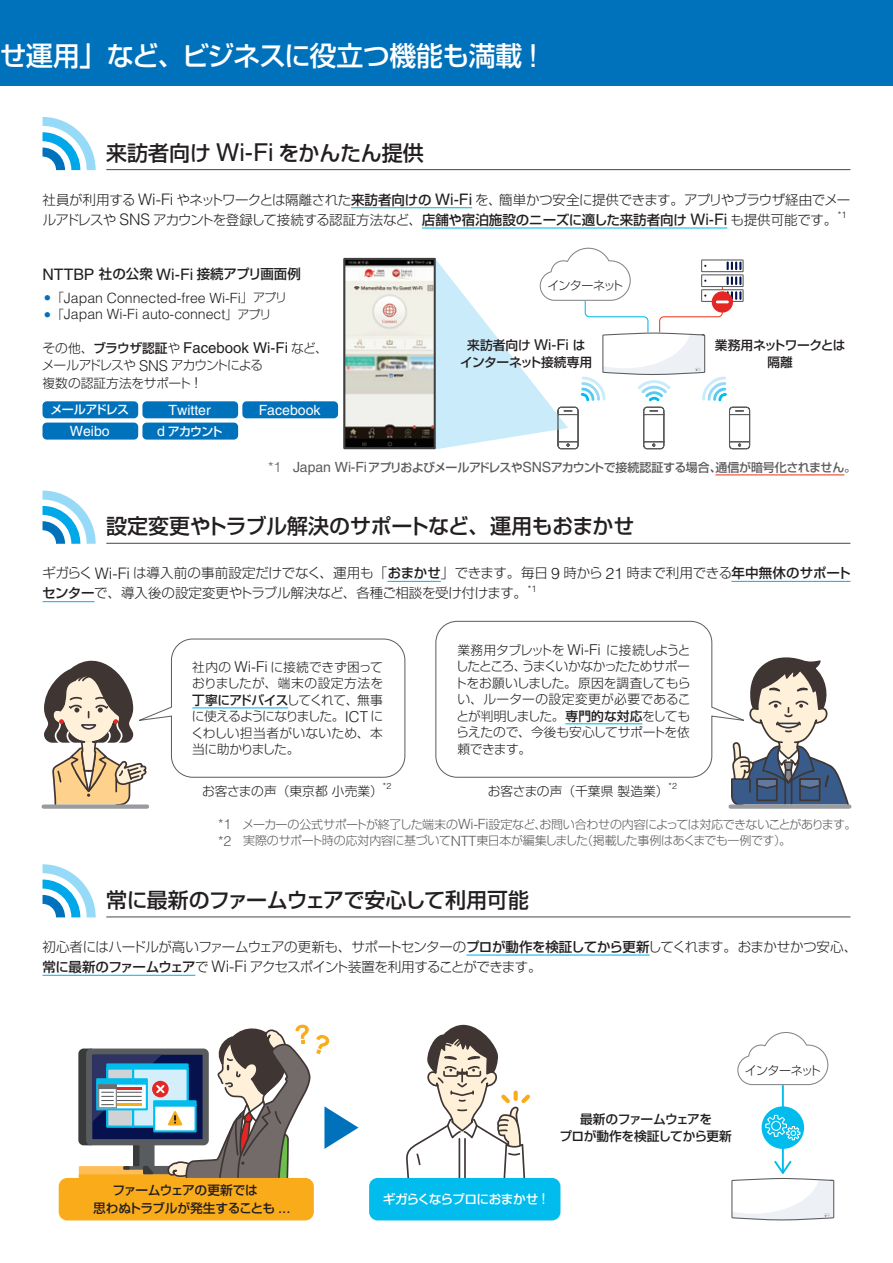
<style>
.page{position:relative;width:893px;height:1263px;background:#fff}
.page>*{position:absolute;margin:0;border:0;box-sizing:border-box;transform-origin:0 0}
.t1{font:500 27px "Shin Go Pro";letter-spacing:-.03em;color:#fff}
.t2{font:500 21px "Shin Go Pro";letter-spacing:-.02em;color:#231f20}
.t3{font:15px "Helvetica LT Pro";color:#231f20}
.t4{font:300 14.1px "Helvetica LT Pro";color:#231f20}
.t5{font:14.1px "Helvetica LT Pro";color:#fff}
.t6{font:300 13.5px/20.2px "Shin Go Pro";letter-spacing:-.03em;color:#231f20}
.t7{font:500 13.5px "Shin Go Pro";color:#231f20}
.t8{font:300 12.75px/16.5px "Shin Go Pro";letter-spacing:-.02em;color:#231f20;text-align:justify}
.t9{font:500 12.75px/17.2px "Shin Go Pro";letter-spacing:-.03em;color:#231f20;text-align:center}
.t10{font:300 12.75px/17.2px "Shin Go Pro";letter-spacing:-.06em;color:#231f20}
.t11{font:300 12.75px "Shin Go Pro";color:#231f20}
.t12{font:500 12.75px/17.2px "Shin Go Pro";letter-spacing:-.01em;color:#231f20;text-align:center}
.t13{font:500 12.75px "Shin Go Pro";letter-spacing:-.055em;color:#fff}
.t14{font:300 12px/16.5px "Shin Go Pro";letter-spacing:-.03em;color:#5c5c5f}
.t15{font:500 12px "Shin Go Pro";letter-spacing:-.055em;color:#5c5c5f}
.t16{font:300 12px "Shin Go Pro";letter-spacing:-.065em;color:#231f20}
.t17{font:500 12px "Shin Go Pro";letter-spacing:-.065em;color:#fff}
.t18{font:300 9.3px "Helvetica LT Pro";color:#231f20}
.t19{font:300 8.7px "Helvetica LT Pro";color:#231f20}
.s1{font-family:"Helvetica LT Pro";font-weight:400;font-size:31.8px}
.s2{font-family:"Helvetica LT Pro";font-weight:400;font-size:24.75px}
.s3{font-family:"Helvetica LT Pro";font-size:15.9px}
.s4{font-weight:500}
.s5{font-family:"Helvetica LT Pro";font-weight:400;font-size:15.9px}
.s6{font-family:"Shin Go Pro";font-size:12px}
.s7{font-family:"Shin Go Pro";font-weight:300;font-size:12.75px}
.s8{font-family:"Shin Go Pro";font-weight:500;font-size:12.75px}
.s9{font-family:"Helvetica LT Pro";font-size:15px}
.s10{font-family:"Helvetica LT Pro";font-weight:400;font-size:14.1px}
.s11{font-family:"Helvetica LT Pro";font-weight:400;font-size:15px}
.s12{font-family:"Helvetica LT Pro";font-weight:300;font-size:14.1px}
.s13{font-family:"Helvetica LT Pro";font-size:14.1px}
</style>
<div class="page">
<hr style="left:106px;top:917px;width:744px;height:1px;background:#464748">
<hr style="left:466px;top:954px;width:184px;height:1px;background:#01bcec">
<hr style="left:43px;top:975px;width:152px;height:1px;background:#01bcec">
<hr style="left:106px;top:169px;width:744px;height:1px;background:#464748">
<hr style="left:351px;top:207px;width:121px;height:1px;background:#01bcec">
<hr style="left:422px;top:227px;width:305px;height:2px;background:#01bcec">
<div style="left:0;top:0;width:893px;height:85px;background:#0072bc"></div>
<svg style="left:43px;top:117px;width:53px;height:53px"></svg>
<svg style="left:43px;top:864px;width:53px;height:53px"></svg>
<hr style="left:715px;top:474px;width:129px;height:1px;background:#ef3e22">
<svg style="left:43px;top:491px;width:53px;height:53px"></svg>
<hr style="left:106px;top:543px;width:744px;height:1px;background:#464748">
<hr style="left:387px;top:581px;width:54px;height:1px;background:#01bcec">
<hr style="left:731px;top:581px;width:119px;height:1px;background:#01bcec">
<hr style="left:43px;top:601px;width:52px;height:1px;background:#01bcec">
<img style="left:346px;top:261px;width:87px;height:185px">
<div style="left:343px;top:258px;width:93px;height:191px;border:2px solid #3e3e3f"></div>
<svg style="left:436px;top:247px;width:315px;height:203px"></svg>
<div style="left:43px;top:401px;width:95px;height:17px;background:#0072bc;border-radius:4px"></div>
<div style="left:43px;top:423px;width:95px;height:17px;background:#0072bc;border-radius:4px"></div>
<div style="left:142px;top:423px;width:96px;height:17px;background:#0072bc;border-radius:4px"></div>
<div style="left:142px;top:401px;width:96px;height:17px;background:#0072bc;border-radius:4px"></div>
<div style="left:242px;top:401px;width:96px;height:17px;background:#0072bc;border-radius:4px"></div>
<svg style="left:43px;top:639px;width:362px;height:168px"></svg>
<svg style="left:729px;top:657px;width:121px;height:151px"></svg>
<svg style="left:435px;top:621px;width:312px;height:157px"></svg>
<svg style="left:77px;top:1024px;width:281px;height:158px"></svg>
<div style="left:59px;top:1178px;width:255px;height:42px;background:#faab1a;border-radius:9px"></div>
<svg style="left:401px;top:1024px;width:133px;height:154px"></svg>
<div style="left:369px;top:1178px;width:191px;height:42px;background:#01bcec;border-radius:9px"></div>
<hr style="left:782px;top:1053px;width:2px;height:121px;background:#01bcec">
<svg style="left:731px;top:1161px;width:104px;height:60px"></svg>
<svg style="left:737px;top:1032px;width:92px;height:54px"></svg>
<div style="left:762px;top:1106px;width:42px;height:43px;background:#01bcec;border-radius:50%"></div>
<svg style="left:765px;top:1114px;width:36px;height:27px"></svg>
<div style="left:44px;top:804px;width:103px;height:5px;background:#999b9e"></div>
<div style="left:731px;top:804px;width:118px;height:5px;background:#999b9e"></div>
<h1 class="t1" style="left:-1px;top:34px;width:540px">せ運用」など、ビジネスに役立つ機能も満載 <span class="s1">!</span></h1>
<h2 class="t2" style="left:106px;top:135px;width:319px">来訪者向け <span class="s2">Wi-Fi</span> をかんたん提供</h2>
<p class="t6" style="left:43px;top:188px;width:809px">社員が利用する <span class="s3">Wi-Fi</span> やネットワークとは隔離された<span class="s4">来訪者向けの</span> <span class="s5">Wi-Fi</span> を、簡単かつ安全に提供できます。アプリやブラウザ経由でメールアドレスや <span class="s3">SNS</span> アカウントを登録して接続する認証方法など、<span class="s4">店舗や宿泊施設のニーズに適した来訪者向け</span> <span class="s5">Wi-Fi</span> も提供可能です。</p>
<p class="t18" style="left:838px;top:209px;width:10px">*1</p>
<p class="t7" style="left:43px;top:263px;width:260px"><span class="s5">NTTBP</span> 社の公衆 <span class="s5">Wi-Fi</span> 接続アプリ画面例</p>
<p class="t4" style="left:45px;top:289px;width:244px"><sup>●</sup> <span class="s6">「</span>Japan Connected-free Wi-Fi<span class="s6">」アプリ</span></p>
<p class="t4" style="left:45px;top:305px;width:228px"><sup>●</sup> <span class="s6">「</span>Japan Wi-Fi auto-connect<span class="s6">」アプリ</span></p>
<p class="t3" style="left:43px;top:339px;width:287px"><span class="s7">その他、</span><span class="s8">ブラウザ認証</span><span class="s7">や</span> Facebook Wi-Fi <span class="s7">など、</span></p>
<p class="t10" style="left:42px;top:355px;width:223px">メールアドレスや <span class="s9">SNS</span> アカウントによる複数の認証方法をサポート <span class="s9">!</span></p>
<p class="t17" style="left:50px;top:400px;width:80px">メールアドレス</p>
<p class="t5" style="left:70px;top:423px;width:41px">Weibo</p>
<p class="t17" style="left:157px;top:421px;width:67px"><span class="s10">d</span> アカウント</p>
<p class="t5" style="left:169px;top:402px;width:44px">Twitter</p>
<p class="t5" style="left:259px;top:402px;width:63px">Facebook</p>
<p class="t16" style="left:547px;top:276px;width:78px">インターネット</p>
<p class="t12" style="left:460px;top:335px;width:134px">来訪者向け <span class="s11">Wi-Fi</span> はインターネット接続専用</p>
<p class="t9" style="left:715px;top:335px;width:132px">業務用ネットワークとは隔離</p>
<p class="t15" style="left:268px;top:457px;width:589px"><span class="s12">*1</span> <span class="s10">Japan Wi-Fi</span>アプリおよびメールアドレスや<span class="s10">SNS</span>アカウントで接続認証する場合、通信が暗号化されません。</p>
<h2 class="t2" style="left:106px;top:509px;width:530px">設定変更やトラブル解決のサポートなど、運用もおまかせ</h2>
<p class="t6" style="left:42px;top:561px;width:810px">ギガらく<span class="s3">Wi-Fi</span> は導入前の事前設定だけでなく、運用も「<span class="s4">おまかせ</span>」できます。毎日 <span class="s3">9</span> 時から <span class="s3">21</span> 時まで利用できる<span class="s4">年中無休のサポートセンター</span>で、導入後の設定変更やトラブル解決など、各種ご相談を受け付けます。</p>
<p class="t18" style="left:528px;top:583px;width:10px">*1</p>
<p class="t8" style="left:191px;top:657px;width:194px">社内の <span class="s9">Wi-Fi</span> に接続できず困っておりましたが、端末の設定方法を<span class="s4">丁寧にアドバイス</span>してくれて、無事に使えるようになりました。<span class="s9">ICT</span> にくわしい担当者がいないため、本当に助かりました。</p>
<p class="t11" style="left:202px;top:780px;width:182px">お客さまの声（東京都小売業）</p>
<p class="t19" style="left:383px;top:781px;width:10px">*2</p>
<p class="t8" style="left:454px;top:640px;width:238px">業務用タブレットを <span class="s9">Wi-Fi</span> に接続しようとしたところ、うまくいかなかったためサポートをお願いしました。原因を調査してもらい、ルーターの設定変更が必要であることが判明しました。<span class="s4">専門的な対応</span>をしてもらえたので、今後も安心してサポートを依頼できます。</p>
<p class="t11" style="left:488px;top:780px;width:182px">お客さまの声（千葉県製造業）</p>
<p class="t19" style="left:669px;top:781px;width:10px">*2</p>
<p class="t14" style="left:218px;top:815px;width:640px"><span class="s13">*1</span>　メーカーの公式サポートが終了した端末の<span class="s13">Wi-Fi</span>設定など、お問い合わせの内容によっては対応できないことがあります。<span class="s13">*2</span>　実際のサポート時の応対内容に基づいて<span class="s13">NTT</span>東日本が編集しました（掲載した事例はあくまでも一例です）。</p>
<h2 class="t2" style="left:106px;top:882px;width:424px">常に最新のファームウェアで安心して利用可能</h2>
<p class="t6" style="left:43px;top:935px;width:816px">初心者にはハードルが高いファームウェアの更新も、サポートセンターの<span class="s4">プロが動作を検証してから更新</span>してくれます。おまかせかつ安心、<span class="s4">常に最新のファームウェア</span>で <span class="s3">Wi-Fi</span> アクセスポイント装置を利用することができます。</p>
<p class="t16" style="left:745px;top:1060px;width:78px">インターネット</p>
<p class="t9" style="left:559px;top:1109px;width:174px">最新のファームウェアを<br>プロが動作を検証してから更新</p>
<p class="t9" style="left:93px;top:1180px;width:199px;text-align:left;text-indent:20px">ファームウェアの更新では<br>思わぬトラブルが発生することも <span class="s11">...</span></p>
<p class="t13" style="left:383px;top:1189px;width:164px">ギガらくならプロにおまかせ <span class="s11">!</span></p>
</div>
